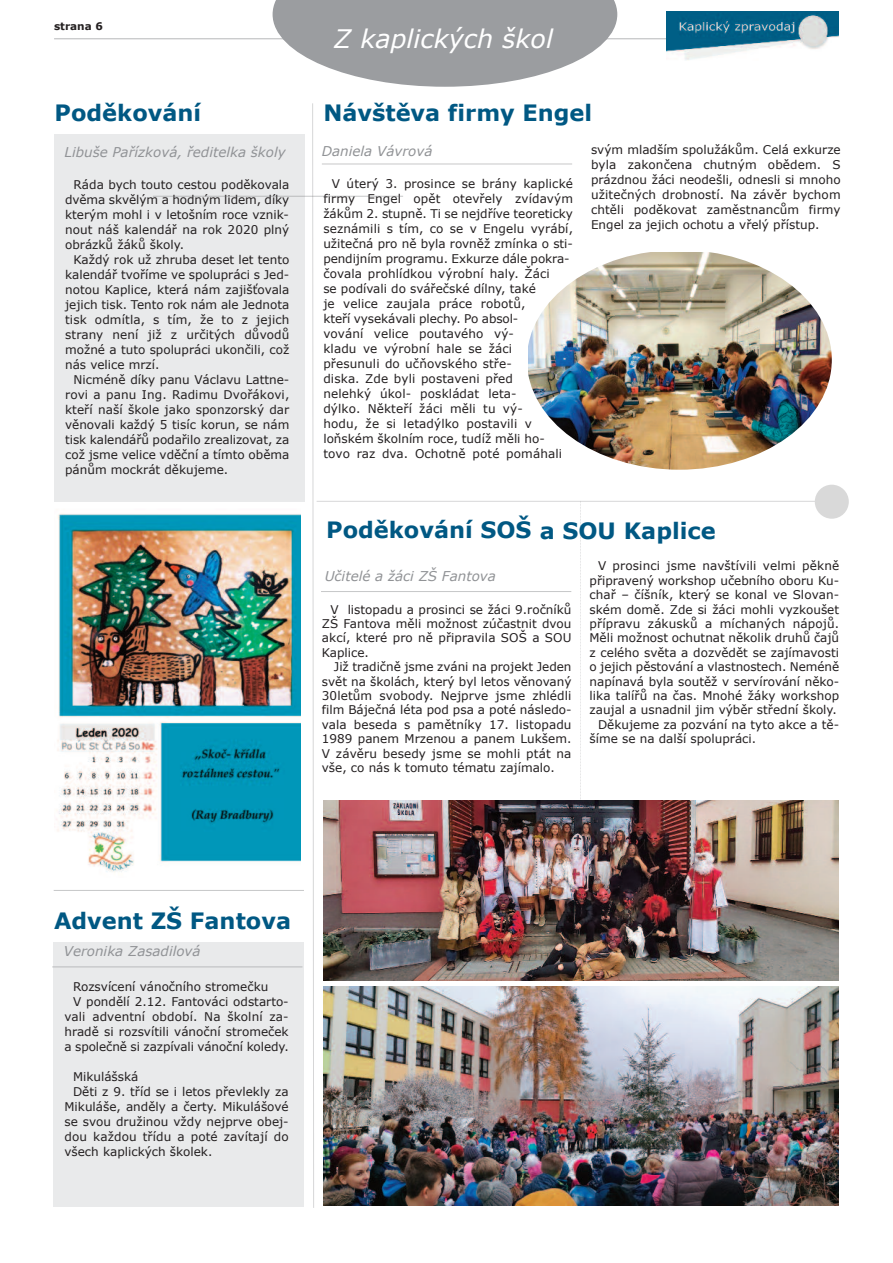
<style>
.page{position:relative;width:893px;height:1263px;background:#fff}
.page>*{position:absolute;margin:0;border:0;box-sizing:border-box;transform-origin:0 0}
.t1{font:italic 25.5px "Verdana";color:#fff}
.t2{font:700 22.5px "Verdana";color:#005883}
.t3{font:italic 13.5px "Verdana";color:#919396}
.t4{font:12px/15px "Verdana";color:#231f20;text-align:justify}
.t5{font:700 10.5px "Verdana";color:#231f20}
</style>
<div class="page">
<hr style="left:54px;top:38px;width:784px;height:1px;background:#cbcccd">
<img style="left:666px;top:11px;width:173px;height:49px">
<svg style="left:273px;top:0;width:344px;height:87px"></svg>
<div style="left:54px;top:135px;width:250px;height:367px;background:#e9eaeb"></div>
<svg style="left:312px;top:103px;width:2px;height:1105px"></svg>
<hr style="left:317px;top:501px;width:528px;height:1px;background:#dededf">
<div style="left:815px;top:485px;width:34px;height:34px;background:#d9d9d9;border-radius:50%"></div>
<hr style="left:322px;top:164px;width:250px;height:1px;background:#e3e3e4">
<svg style="left:580px;top:501px;width:1px;height:298px"></svg>
<img style="left:323px;top:987px;width:516px;height:219px">
<img style="left:529px;top:253px;width:303px;height:217px">
<img style="left:56px;top:513px;width:245px;height:359px">
<div style="left:53px;top:942px;width:251px;height:264px;background:#e9eaeb"></div>
<hr style="left:54px;top:890px;width:250px;height:1px;background:#c9cacb">
<img style="left:323px;top:800px;width:516px;height:181px">
<hr style="left:153px;top:196px;width:250px;height:1px;background:#6c6d70;opacity:.39">
<hr style="left:321px;top:591px;width:250px;height:1px;background:#c8c9ca">
<hr style="left:52px;top:966px;width:250px;height:1px;background:#cccdcf">
<p class="t5" style="left:54px;top:19px;width:50px">strana 6</p>
<h1 class="t1" style="left:334px;top:22px;width:221px">Z kaplických škol</h1>
<h2 class="t2" style="left:55px;top:98px;width:148px">Poděkování</h2>
<p class="t3" style="left:64px;top:143px;width:223px">Libuše Pařízková, ředitelka školy</p>
<p class="t4" style="left:65px;top:177px;width:226px;text-indent:9px">Ráda bych touto cestou poděkovala dvěma skvělým a hodným lidem, díky kterým mohl i v letošním roce vznik&shy;nout náš kalendář na rok 2020 plný obrázků žáků školy.</p>
<p class="t4" style="left:65px;top:252px;width:226px;text-indent:9px">Každý rok už zhruba deset let tento kalendář tvoříme ve spolupráci s Jed&shy;notou Kaplice, která nám zajišťovala jejich tisk. Tento rok nám ale Jednota tisk odmítla, s tím, že to z jejich strany není již z určitých důvodů možné a tuto spolupráci ukončili, což nás velice mrzí.</p>
<p class="t4" style="left:65px;top:372px;width:226px;text-indent:9px">Nicméně díky panu Václavu Lattne&shy;rovi a panu Ing. Radimu Dvořákovi, kteří naší škole jako sponzorský dar věnovali každý 5 tisíc korun, se nám tisk kalendářů podařilo zrealizovat, za což jsme velice vděční a tímto oběma pánům mockrát děkujeme.</p>
<h2 class="t2" style="left:323px;top:98px;width:270px">Návštěva firmy Engel</h2>
<p class="t3" style="left:322px;top:142px;width:112px">Daniela Vávrová</p>
<p class="t4" style="left:591px;top:142px;width:251px">svým mladším spolužákům. Celá exkurze byla zakončena chutným obědem. S prázdnou žáci neodešli, odnesli si mnoho užitečných drobností. Na závěr bychom chtěli poděkovat zaměstnancům firmy Engel za jejich ochotu a vřelý přístup.</p>
<p class="t4" style="left:323px;top:176px;width:251px;text-align:left;text-indent:9px">V úterý 3. prosince se brány kaplické firmy Engel opět otevřely zvídavým žákům 2. stupně. Ti se nejdříve teoreticky seznámili s tím, co se v Engelu vyrábí, užitečná pro ně byla rovněž zmínka o sti&shy;pendijním programu. Exkurze dále pokra&shy;čovala prohlídkou výrobní haly. Žáci<br>se podívali do svářečské dílny, také<br>je velice zaujala práce robotů,<br>kteří vysekávali plechy. Po absol-<br>vování velice poutavého vý-<br>kladu ve výrobní hale se žáci<br>přesunuli do učňovského stře-<br>diska. Zde byli postaveni před<br>nelehký úkol- poskládat leta-<br>dýlko. Někteří žáci měli tu vý-<br>hodu, že si letadýlko postavili v loňském školním roce, tudíž měli ho&shy;tovo raz dva. Ochotně poté pomáhali</p>
<h2 class="t2" style="left:326px;top:516px;width:391px">Poděkování SOŠ a SOU Kaplice</h2>
<p class="t3" style="left:325px;top:567px;width:173px">Učitelé a žáci ZŠ Fantova</p>
<p class="t4" style="left:322px;top:601px;width:251px;line-height:14.4px;text-indent:9px">V listopadu a prosinci se žáci 9.ročníků ZŠ Fantova měli možnost zúčastnit dvou akcí, které pro ně připravila SOŠ a SOU Kaplice.</p>
<p class="t4" style="left:322px;top:659px;width:251px;line-height:14.4px;text-indent:12px">Již tradičně jsme zváni na projekt Jeden svět na školách, který byl letos věnovaný 30letům svobody. Nejprve jsme zhlédli film Báječná léta pod psa a poté následo&shy;vala beseda s pamětníky 17. listopadu 1989 panem Mrzenou a panem Lukšem.<br>V závěru besedy jsme se mohli ptát na vše, co nás k tomuto tématu zajímalo.</p>
<p class="t4" style="left:598px;top:558px;width:243px">V prosinci jsme navštívili velmi pěkně</p>
<p class="t4" style="left:589px;top:572px;width:251px">připravený workshop učebního oboru Ku-</p>
<p class="t4" style="left:589px;top:587px;width:251px">chař – číšník, který se konal ve Slovan-</p>
<p class="t4" style="left:589px;top:601px;width:251px">ském domě. Zde si žáci mohli vyzkoušet</p>
<p class="t4" style="left:589px;top:616px;width:251px">přípravu zákusků a míchaných nápojů.</p>
<p class="t4" style="left:589px;top:630px;width:251px">Měli možnost ochutnat několik druhů čajů</p>
<p class="t4" style="left:589px;top:644px;width:251px">z celého světa a dozvědět se zajímavosti</p>
<p class="t4" style="left:589px;top:659px;width:251px">o jejich pěstování a vlastnostech. Neméně</p>
<p class="t4" style="left:589px;top:673px;width:251px">napínavá byla soutěž v servírování něko-</p>
<p class="t4" style="left:589px;top:688px;width:251px">lika talířů na čas. Mnohé žáky workshop</p>
<p class="t4" style="left:589px;top:702px;width:249px">zaujal a usnadnil jim výběr střední školy.</p>
<p class="t4" style="left:598px;top:716px;width:243px">Děkujeme za pozvání na tyto akce a tě-</p>
<p class="t4" style="left:589px;top:731px;width:168px">šíme se na další spolupráci.</p>
<h2 class="t2" style="left:54px;top:906px;width:239px">Advent ZŠ Fantova</h2>
<p class="t3" style="left:64px;top:942px;width:138px">Veronika Zasadilová</p>
<p class="t4" style="left:73px;top:979px;width:197px">Rozsvícení vánočního stromečku</p>
<p class="t4" style="left:73px;top:994px;width:217px">V pondělí 2.12. Fantováci odstarto-</p>
<p class="t4" style="left:64px;top:1009px;width:226px">vali adventní období. Na školní za-</p>
<p class="t4" style="left:64px;top:1024px;width:226px">hradě si rozsvítili vánoční stromeček</p>
<p class="t4" style="left:64px;top:1039px;width:226px">a společně si zazpívali vánoční koledy.</p>
<p class="t4" style="left:73px;top:1069px;width:67px">Mikulášská</p>
<p class="t4" style="left:73px;top:1084px;width:217px">Děti z 9. tříd se i letos převlekly za</p>
<p class="t4" style="left:64px;top:1099px;width:226px">Mikuláše, anděly a čerty. Mikulášové</p>
<p class="t4" style="left:64px;top:1114px;width:226px">se svou družinou vždy nejprve obej-</p>
<p class="t4" style="left:64px;top:1129px;width:226px">dou každou třídu a poté zavítají do</p>
<p class="t4" style="left:64px;top:1144px;width:149px">všech kaplických školek.</p>
</div>
